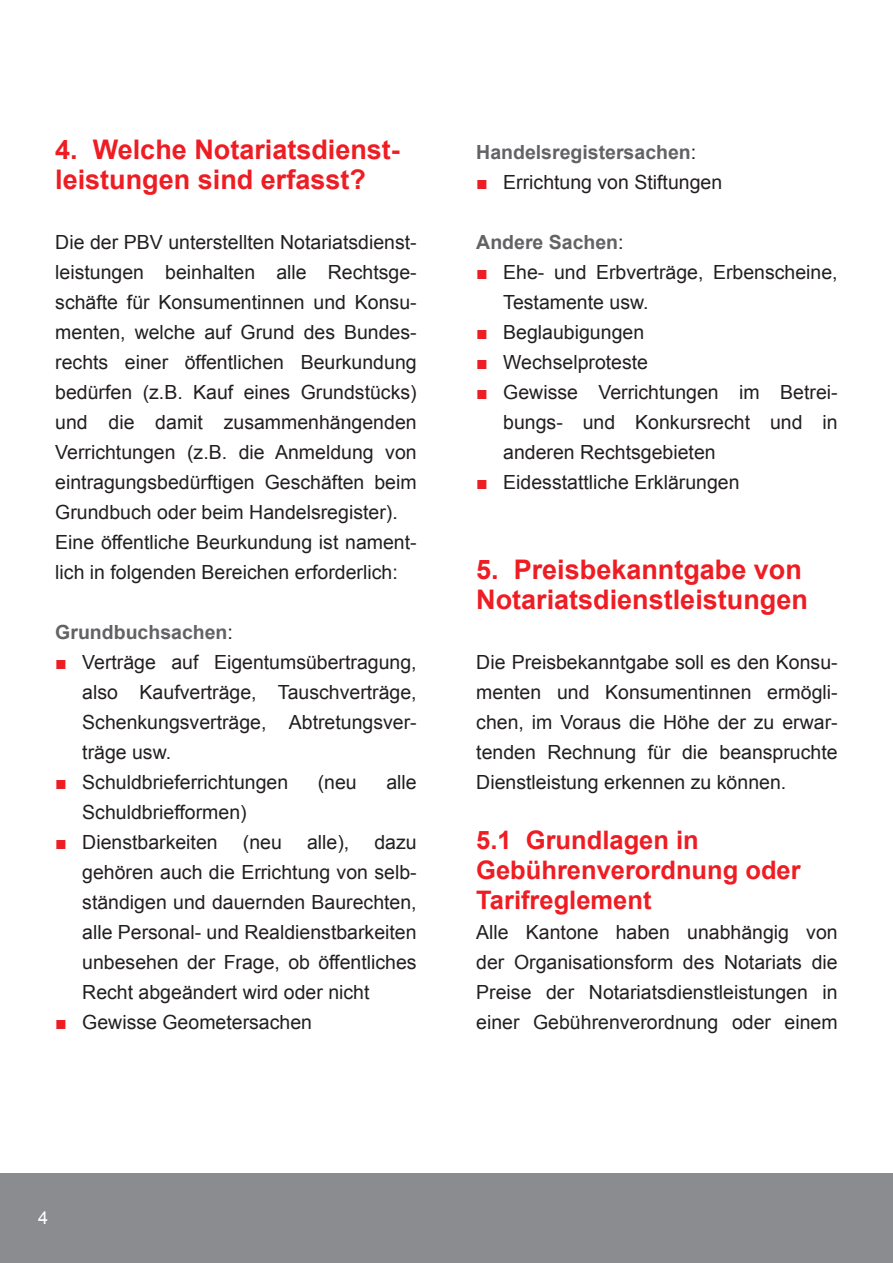
<style>
.page{position:relative;width:893px;height:1263px;background:#fff}
.page>*{position:absolute;margin:0;border:0;box-sizing:border-box;transform-origin:0 0}
.titre_1{font:700 27px/30px "Arial";color:#ee1d23}
.titre_2{font:700 25.5px/30px "Arial";color:#ee1d23}
.texte_normal{font:19.5px/30px "Arial";color:#231f20;text-align:justify}
.texte_normal-2{font:700 19.5px "Arial";color:#636366}
.t1{font:18px "Arial";color:#fff}
.s1{font-weight:400;color:#231f20}
.s2{color:#ee1d23}
</style>
<div class="page">
<div style="left:0;top:1174px;width:893px;height:89px;background:#8a8c8f"></div>
<p class="titre_1" style="left:55px;top:135px;width:346px">4. Welche Notariatsdienst&shy;leistungen sind erfasst?</p>
<p class="texte_normal" style="left:55px;top:227px;width:363px">Die der PBV unterstellten Notariatsdienst&shy;leistungen beinhalten alle Rechtsge&shy;schäfte für Konsumentinnen und Konsu&shy;menten, welche auf Grund des Bundes&shy;rechts einer öffentlichen Beurkundung bedürfen (z.B. Kauf eines Grundstücks) und die damit zusammenhängenden Verrichtungen (z.B. die Anmeldung von eintragungsbedürftigen Geschäften beim Grundbuch oder beim Handelsregister).</p>
<p class="texte_normal" style="left:55px;top:527px;width:363px">Eine öffentliche Beurkundung ist nament&shy;lich in folgenden Bereichen erforderlich:</p>
<p class="texte_normal-2" style="left:55px;top:619px;width:179px">Grundbuchsachen<span class="s1">:</span></p>
<p class="texte_normal" style="left:82px;top:647px;width:336px;text-indent:-27px"><span class="s2">■</span> Verträge auf Eigentumsübertragung, also Kaufverträge, Tauschverträge, Schenkungsverträge, Abtretungsver&shy;träge usw.</p>
<p class="texte_normal" style="left:55px;top:767px;width:234px"><span class="s2">■</span> Schuldbrieferrichtungen</p>
<p class="texte_normal" style="left:318px;top:767px;width:41px">(neu</p>
<p class="texte_normal" style="left:386px;top:767px;width:32px">alle</p>
<p class="texte_normal" style="left:82px;top:797px;width:166px">Schuldbriefformen)</p>
<p class="texte_normal" style="left:55px;top:827px;width:164px"><span class="s2">■</span> Dienstbarkeiten</p>
<p class="texte_normal" style="left:243px;top:827px;width:41px">(neu</p>
<p class="texte_normal" style="left:307px;top:827px;width:44px">alle),</p>
<p class="texte_normal" style="left:82px;top:827px;width:336px;text-indent:292px">dazu gehören auch die Errichtung von selb&shy;ständigen und dauernden Baurechten, alle Personal- und Realdienstbarkeiten unbesehen der Frage, ob öffentliches Recht abgeändert wird oder nicht</p>
<p class="texte_normal" style="left:55px;top:1007px;width:258px"><span class="s2">■</span> Gewisse Geometersachen</p>
<p class="texte_normal-2" style="left:476px;top:139px;width:222px">Handelsregistersachen<span class="s1">:</span></p>
<p class="texte_normal" style="left:476px;top:167px;width:247px"><span class="s2">■</span> Errichtung von Stiftungen</p>
<p class="texte_normal-2" style="left:476px;top:229px;width:149px">Andere Sachen<span class="s1">:</span></p>
<p class="texte_normal" style="left:503px;top:257px;width:336px;text-indent:-27px"><span class="s2">■</span> Ehe- und Erbverträge, Erbenscheine,<br>Testamente usw.</p>
<p class="texte_normal" style="left:476px;top:317px;width:169px"><span class="s2">■</span> Beglaubigungen</p>
<p class="texte_normal" style="left:476px;top:347px;width:173px"><span class="s2">■</span> Wechselproteste</p>
<p class="texte_normal" style="left:503px;top:377px;width:336px;text-indent:-27px"><span class="s2">■</span> Gewisse Verrichtungen im Betrei&shy;bungs- und Konkursrecht und in anderen Rechtsgebieten</p>
<p class="texte_normal" style="left:476px;top:467px;width:265px"><span class="s2">■</span> Eidesstattliche Erklärungen</p>
<p class="titre_1" style="left:476px;top:555px;width:333px">5. Preisbekanntgabe von<br>Notariatsdienstleistungen</p>
<p class="texte_normal" style="left:476px;top:647px;width:363px">Die Preisbekanntgabe soll es den Konsu&shy;menten und Konsumentinnen ermögli&shy;chen, im Voraus die Höhe der zu erwar&shy;tenden Rechnung für die beanspruchte Dienstleistung erkennen zu können.</p>
<p class="titre_2" style="left:476px;top:826px;width:326px">5.1 Grundlagen in<br>Gebührenverordnung oder<br>Tarifreglement</p>
<p class="texte_normal" style="left:476px;top:917px;width:363px">Alle Kantone haben unabhängig von der Organisationsform des Notariats die Preise der Notariatsdienstleistungen in einer Gebührenverordnung oder einem</p>
<p class="t1" style="left:38px;top:1206px;width:12px">4</p>
</div>
